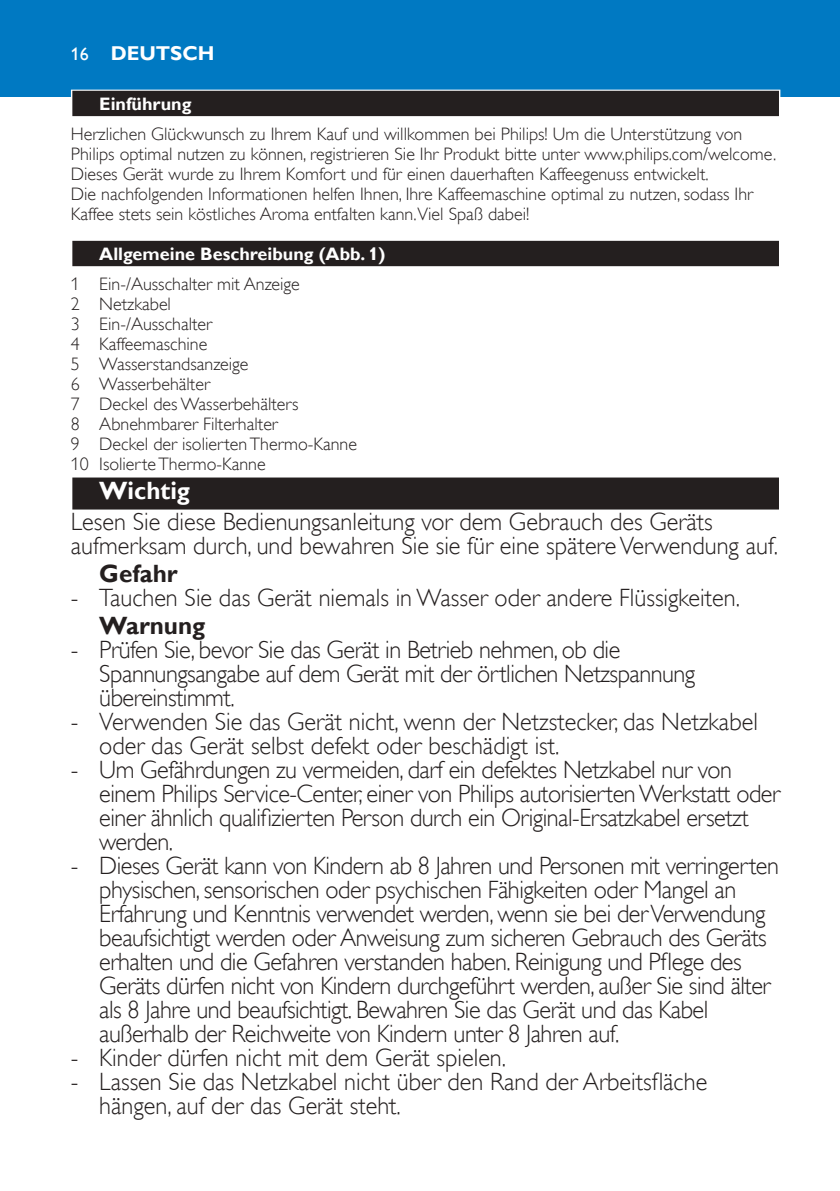
<style>
.page{position:relative;width:840px;height:1191px;background:#fff}
.page>*{position:absolute;margin:0;border:0;box-sizing:border-box;transform-origin:0 0}
.t1{font:25px/24px "Gill Sans Alt One WGL Light";letter-spacing:-.02em;color:#241f1f}
.t2{font:25px/24px "Gill Sans Alt One WGL Light";color:#241f1f}
.t3{font:700 25px "Gill Sans Alt One WGL";color:#241f1f}
.t4{font:700 25px "Gill Sans Alt One WGL";color:#fff}
.t5{font:700 20px "Gill Sans Alt One WGL";color:#fff}
.t6{font:18px/20px "Gill Sans Alt One WGL Light";color:#241f1f}
.t7{font:700 18px "Gill Sans Alt One WGL";color:#fff}
.t8{font:18px "Gill Sans Alt One WGL";color:#fff}
</style>
<div class="page">
<div style="left:0;top:0;width:839px;height:96px;background:#0079c2"></div>
<div style="left:71px;top:90px;width:709px;height:28px;background:#e4e3e3"></div>
<div style="left:72px;top:91px;width:706px;height:25px;background:#241f1f"></div>
<div style="left:71px;top:240px;width:709px;height:28px;background:#d5d4d4"></div>
<div style="left:72px;top:241px;width:706px;height:25px;background:#241f1f"></div>
<div style="left:71px;top:476px;width:709px;height:35px;background:#868484"></div>
<div style="left:72px;top:477px;width:706px;height:32px;background:#241f1f"></div>
<p class="t8" style="left:71px;top:42px;width:19px">16</p>
<p class="t5" style="left:111px;top:40px;width:105px">DEUTSCH</p>
<p class="t7" style="left:99px;top:92px;width:94px">Einführung</p>
<p class="t6" style="left:71px;top:124px;width:706px">Herzlichen Glückwunsch zu Ihrem Kauf und willkommen bei Philips! Um die Unterstützung von Philips optimal nutzen zu können, registrieren Sie Ihr Produkt bitte unter www.philips.com/welcome.<br>Dieses Gerät wurde zu Ihrem Komfort und für einen dauerhaften Kaffeegenuss entwickelt.<br>Die nachfolgenden Informationen helfen Ihnen, Ihre Kaffeemaschine optimal zu nutzen, sodass Ihr Kaffee stets sein köstliches Aroma entfalten kann.Viel Spaß dabei!</p>
<p class="t7" style="left:99px;top:242px;width:287px">Allgemeine Beschreibung (Abb. 1)</p>
<p class="t6" style="left:71px;top:274px;width:287px">1 Ein-/Ausschalter mit Anzeige<br>2 Netzkabel<br>3 Ein-/Ausschalter<br>4 Kaffeemaschine<br>5 Wasserstandsanzeige<br>6 Wasserbehälter<br>7 Deckel des Wasserbehälters<br>8 Abnehmbarer Filterhalter<br>9 Deckel der isolierten Thermo-Kanne<br>10 Isolierte Thermo-Kanne</p>
<p class="t4" style="left:99px;top:474px;width:92px">Wichtig</p>
<p class="t2" style="left:71px;top:509px;width:708px">Lesen Sie diese Bedienungsanleitung vor dem Gebrauch des Geräts aufmerksam durch, und bewahren Sie sie für eine spätere Verwendung auf.</p>
<p class="t3" style="left:99px;top:556px;width:80px">Gefahr</p>
<p class="t2" style="left:71px;top:585px;width:670px">- Tauchen Sie das Gerät niemals in Wasser oder andere Flüssigkeiten.</p>
<p class="t3" style="left:99px;top:608px;width:107px">Warnung</p>
<p class="t1" style="left:99px;top:637px;width:597px;text-indent:-28px">- Prüfen Sie, bevor Sie das Gerät in Betrieb nehmen, ob die<br>Spannungsangabe auf dem Gerät mit der örtlichen Netzspannung übereinstimmt.</p>
<p class="t2" style="left:99px;top:709px;width:659px;text-indent:-28px">- Verwenden Sie das Gerät nicht, wenn der Netzstecker, das Netzkabel oder das Gerät selbst defekt oder beschädigt ist.</p>
<p class="t1" style="left:99px;top:757px;width:682px;text-indent:-28px">- Um Gefährdungen zu vermeiden, darf ein defektes Netzkabel nur von einem Philips Service-Center, einer von Philips autorisierten Werkstatt oder einer ähnlich qualifizierten Person durch ein Original-Ersatzkabel ersetzt werden.</p>
<p class="t1" style="left:99px;top:853px;width:680px;text-indent:-28px">- Dieses Gerät kann von Kindern ab 8 Jahren und Personen mit verringerten physischen, sensorischen oder psychischen Fähigkeiten oder Mangel an Erfahrung und Kenntnis verwendet werden, wenn sie bei der Verwendung beaufsichtigt werden oder Anweisung zum sicheren Gebrauch des Geräts erhalten und die Gefahren verstanden haben. Reinigung und Pflege des Geräts dürfen nicht von Kindern durchgeführt werden, außer Sie sind älter als 8 Jahre und beaufsichtigt. Bewahren Sie das Gerät und das Kabel außerhalb der Reichweite von Kindern unter 8 Jahren auf.</p>
<p class="t2" style="left:71px;top:1045px;width:436px">- Kinder dürfen nicht mit dem Gerät spielen.</p>
<p class="t2" style="left:99px;top:1069px;width:609px;text-indent:-28px">- Lassen Sie das Netzkabel nicht über den Rand der Arbeitsfläche hängen, auf der das Gerät steht.</p>
</div>
